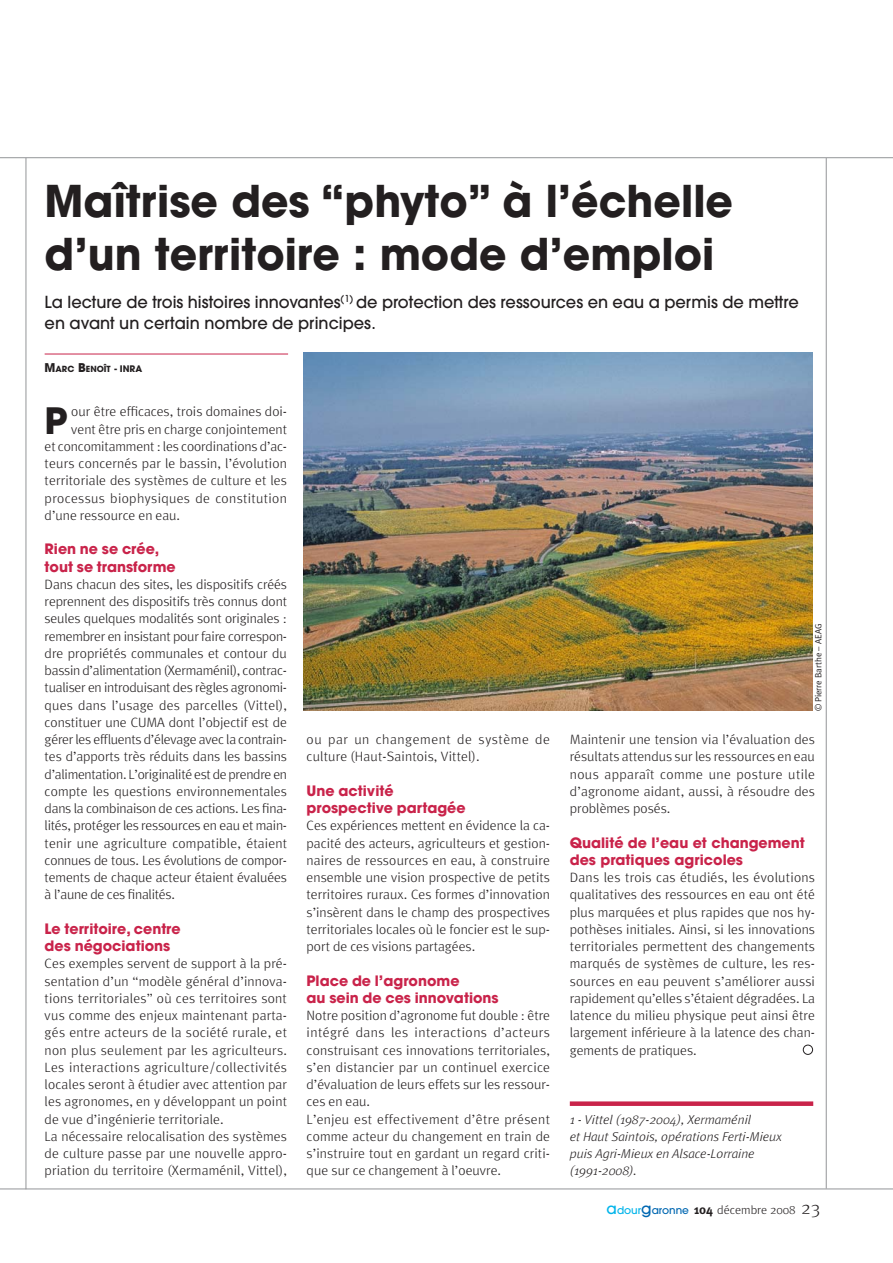
<style>
.page{position:relative;width:893px;height:1263px;background:#fff}
.page>*{position:absolute;margin:0;border:0;box-sizing:border-box;transform-origin:0 0}
.t1{font:700 43.5px/52.5px "Avant Garde";color:#231f20}
.t2{font:700 36px "Avant Garde";color:#231f20}
.t3{font:500 16.5px/21px "Avant Garde";color:#231f20}
.t4{font:700 14.25px/17.2px "Avant Garde";color:#c9234a}
.t5{font:300 13.5px/17.2px "Meta";letter-spacing:.01em;color:#231f20;text-align:justify}
.t6{font:300 13.5px "Meta";letter-spacing:-.01em;color:#231f20}
.t7{font:italic 300 12.75px/17.2px "Meta";color:#231f20}
.t8{font:300 12px "Meta";color:#231f20}
.t9{font:9px "Meta Plus Normal";color:#231f20}
.t10{font:700 8.4px "Avant Garde";color:#231f20}
.s1{font-size:12px}
.s2{font-size:9px}
.s3{font-family:"Avant Garde";font-weight:500;font-size:15px;color:#00b4ea}
.s4{font-family:"Avant Garde";font-weight:500;font-size:10.5px;color:#00b4ea}
.s5{font-family:"Avant Garde";font-weight:500;font-size:15px;color:#0067b1}
.s6{font-family:"Avant Garde";font-weight:500;font-size:10.5px;color:#0067b1}
.s7{font-family:"Meta Plus";font-weight:700;font-size:12.75px}
.s8{font-size:18px}
</style>
<div class="page">
<hr style="left:826px;top:158px;width:1px;height:1030px;background:#939598">
<hr style="left:26px;top:158px;width:1px;height:1031px;background:#939598">
<hr style="left:0;top:157px;width:893px;height:1px;background:#939598">
<hr style="left:0;top:1188px;width:893px;height:1px;background:#939598">
<hr style="left:45px;top:354px;width:243px;height:1px;background:#c9234a">
<img style="left:303px;top:353px;width:509px;height:358px">
<div style="left:803px;top:1045px;width:10px;height:9px;border:1px solid #231f20;border-radius:50%"></div>
<div style="left:570px;top:1101px;width:243px;height:5px;background:#c9234a"></div>
<h1 class="t1" style="left:45px;top:179px;width:690px">Maîtrise des “phyto” à l’échelle d’un territoire : mode d’emploi</h1>
<p class="t3" style="left:45px;top:292px;width:756px">La lecture de trois histoires innovantes<sup>(1)</sup> de protection des ressources en eau a permis de mettre en avant un certain nombre de principes.</p>
<p class="t10" style="left:45px;top:366px;width:99px"><span class="s1">M</span>ARC <span class="s1">B</span>ENOÎT <span class="s2">- INRA</span></p>
<h2 class="t2" style="left:45px;top:407px;width:24px">P</h2>
<p class="t5" style="left:71px;top:404px;width:217px">our être efficaces, trois domaines doi-</p>
<p class="t5" style="left:71px;top:422px;width:217px">vent être pris en charge conjointement</p>
<p class="t6" style="left:45px;top:441px;width:244px">et concomitamment : les coordinations d’ac-</p>
<p class="t5" style="left:45px;top:456px;width:244px">teurs concernés par le bassin, l’évolution</p>
<p class="t5" style="left:45px;top:473px;width:244px">territoriale des systèmes de culture et les</p>
<p class="t5" style="left:45px;top:491px;width:244px">processus biophysiques de constitution</p>
<p class="t5" style="left:45px;top:508px;width:137px">d’une ressource en eau.</p>
<p class="t4" style="left:45px;top:542px;width:133px">Rien ne se crée, tout se transforme</p>
<p class="t5" style="left:45px;top:577px;width:244px">Dans chacun des sites, les dispositifs créés reprennent des dispositifs très connus dont seules quelques modalités sont originales : remembrer en insistant pour faire correspon&shy;dre propriétés communales et contour du bassin d’alimentation (Xermaménil), contrac&shy;tualiser en introduisant des règles agronomi&shy;ques dans l’usage des parcelles (Vittel), constituer une CUMA dont l’objectif est de gérer les effluents d’élevage avec la contrain&shy;tes d’apports très réduits dans les bassins d’alimentation. L’originalité est de prendre en compte les questions environnementales dans la combinaison de ces actions. Les fina&shy;lités, protéger les ressources en eau et main&shy;tenir une agriculture compatible, étaient connues de tous. Les évolutions de compor&shy;tements de chaque acteur étaient évaluées à l’aune de ces finalités.</p>
<p class="t4" style="left:45px;top:921px;width:138px">Le territoire, centre des négociations</p>
<p class="t5" style="left:45px;top:956px;width:244px;text-align:left">Ces exemples servent de support à la pré&shy;sentation d’un “modèle général d’innova&shy;tions territoriales” où ces territoires sont vus comme des enjeux maintenant parta&shy;gés entre acteurs de la société rurale, et non plus seulement par les agriculteurs.<br>Les interactions agriculture/collectivités locales seront à étudier avec attention par les agronomes, en y développant un point de vue d’ingénierie territoriale.<br>La nécessaire relocalisation des systèmes de culture passe par une nouvelle appro&shy;priation du territoire (Xermaménil, Vittel),</p>
<p class="t9" style="left:815px;top:711px;width:89px;rotate:-90deg">© Pierre Barthe – AEAG</p>
<p class="t5" style="left:570px;top:732px;width:247px">Maintenir une tension via l’évaluation des résultats attendus sur les ressources en eau nous apparaît comme une posture utile d’agronome aidant, aussi, à résoudre des problèmes posés.</p>
<p class="t4" style="left:570px;top:835px;width:236px">Qualité de l’eau et changement des pratiques agricoles</p>
<p class="t5" style="left:570px;top:870px;width:247px">Dans les trois cas étudiés, les évolutions qualitatives des ressources en eau ont été plus marquées et plus rapides que nos hy&shy;pothèses initiales. Ainsi, si les innovations territoriales permettent des changements marqués de systèmes de culture, les res&shy;sources en eau peuvent s’améliorer aussi rapidement qu’elles s’étaient dégradées. La latence du milieu physique peut ainsi être largement inférieure à la latence des chan&shy;gements de pratiques.</p>
<p class="t5" style="left:307px;top:732px;width:245px">ou par un changement de système de culture (Haut-Saintois, Vittel).</p>
<p class="t4" style="left:307px;top:783px;width:161px">Une activité prospective partagée</p>
<p class="t5" style="left:307px;top:818px;width:245px">Ces expériences mettent en évidence la ca&shy;pacité des acteurs, agriculteurs et gestion&shy;naires de ressources en eau, à construire ensemble une vision prospective de petits territoires ruraux. Ces formes d’innovation s’insèrent dans le champ des prospectives territoriales locales où le foncier est le sup&shy;port de ces visions partagées.</p>
<p class="t4" style="left:307px;top:973px;width:194px">Place de l’agronome<br>au sein de ces innovations</p>
<p class="t5" style="left:307px;top:1008px;width:245px;text-align:left">Notre position d’agronome fut double : être intégré dans les interactions d’acteurs construisant ces innovations territoriales, s’en distancier par un continuel exercice d’évaluation de leurs effets sur les ressour&shy;ces en eau.<br>L’enjeu est effectivement d’être présent comme acteur du changement en train de s’instruire tout en gardant un regard criti&shy;que sur ce changement à l’oeuvre.</p>
<p class="t7" style="left:570px;top:1111px;width:213px">1 - Vittel (1987-2004), Xermaménil<br>et Haut Saintois, opérations Ferti-Mieux puis Agri-Mieux en Alsace-Lorraine (1991-2008).</p>
<p class="t8" style="left:607px;top:1205px;width:215px"><span class="s3">a</span><span class="s4">dour</span><span class="s5">g</span><span class="s6">aronne</span> <span class="s7">104</span> décembre 2008 <span class="s8">23</span></p>
</div>
